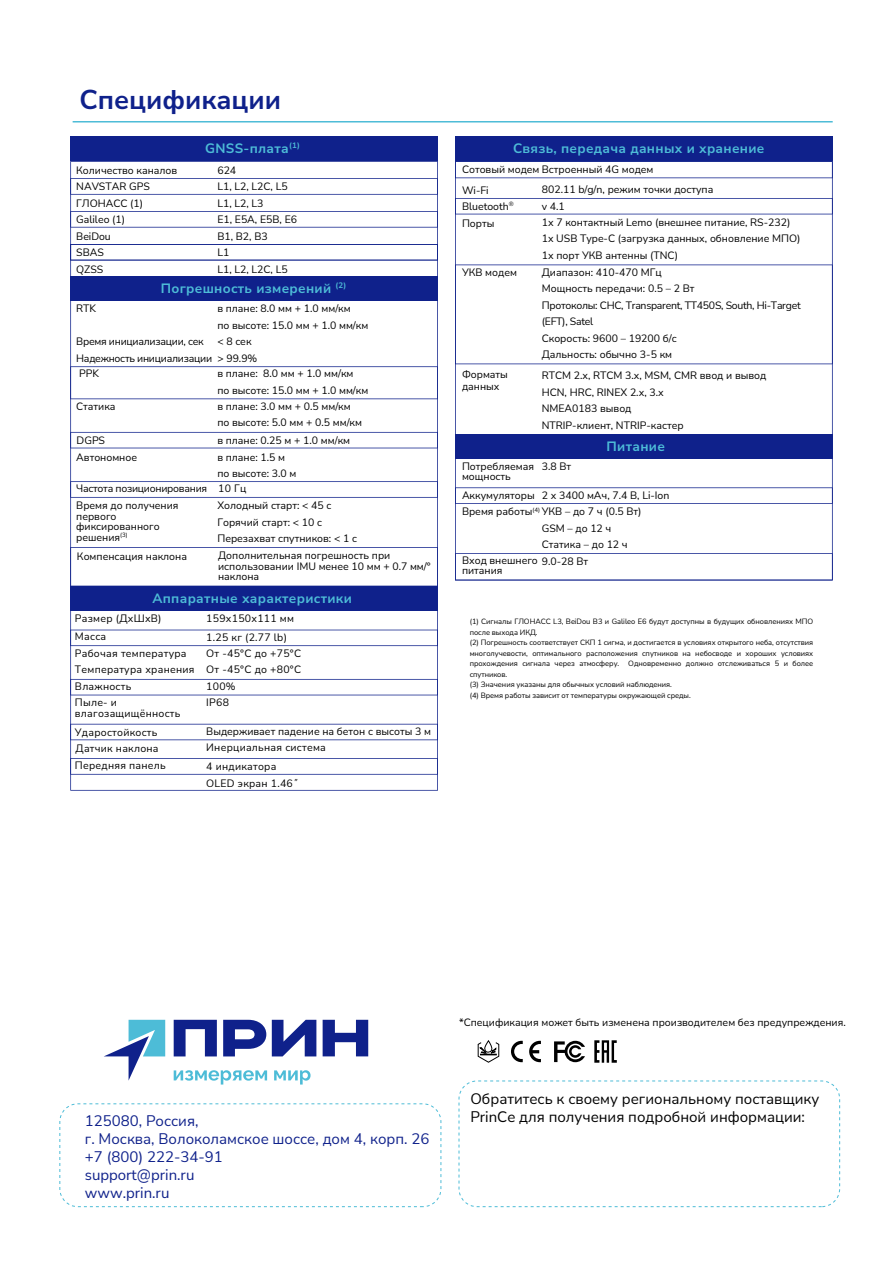
<style>
.page{position:relative;width:893px;height:1263px;background:#fff}
.page>*{position:absolute;margin:0;border:0;box-sizing:border-box;transform-origin:0 0}
.t1{font:700 27px "Nunito Sans";color:#0f218b}
.t2{font:15px/18px "Nunito Sans";color:#0f218b}
.t3{font:15px/18px "Nunito Sans";color:#000}
.t4{font:700 13.5px "Nunito Sans";letter-spacing:.025em;color:#4dbcd7}
.t5{font:10.5px/16.5px "Nunito Sans";color:#000}
.t6{font:10.5px/16.6px "Nunito Sans";letter-spacing:.025em;color:#000}
.t7{font:10.5px/16.6px "Nunito Sans";letter-spacing:-.025em;color:#000}
.t8{font:7.5px/10.5px "Nunito Sans";letter-spacing:-.005em;color:#000}
.t9{font:6.15px "Nunito Sans";color:#000}
</style>
<div class="page">
<hr style="left:73px;top:121px;width:760px;height:1px;background:#4dbcd7">
<div style="left:70px;top:136px;width:368px;height:25px;background:#0f218b"></div>
<div style="left:455px;top:136px;width:378px;height:25px;background:#0f218b"></div>
<svg style="left:594px;top:1040px;width:23px;height:23px"></svg>
<div style="left:59px;top:1103px;width:382px;height:104px;border:1px dashed #4dbcd7;border-radius:18px"></div>
<div style="left:459px;top:1080px;width:381px;height:127px;border:1px dashed #4dbcd7;border-radius:18px"></div>
<svg style="left:511px;top:1041px;width:12px;height:21px"></svg>
<svg style="left:529px;top:1041px;width:12px;height:21px"></svg>
<svg style="left:554px;top:1041px;width:31px;height:21px"></svg>
<svg style="left:478px;top:1040px;width:21px;height:23px"></svg>
<svg style="left:174px;top:1070px;width:93px;height:14px"></svg>
<svg style="left:274px;top:1070px;width:37px;height:14px"></svg>
<svg style="left:174px;top:1020px;width:43px;height:36px"></svg>
<svg style="left:223px;top:1020px;width:43px;height:36px"></svg>
<svg style="left:272px;top:1020px;width:44px;height:36px"></svg>
<svg style="left:323px;top:1020px;width:45px;height:36px"></svg>
<svg style="left:104px;top:1020px;width:61px;height:61px"></svg>
<svg style="left:70px;top:161px;width:368px;height:630px"></svg>
<svg style="left:455px;top:161px;width:378px;height:419px"></svg>
<h1 class="t1" style="left:80px;top:81px;width:203px">Спецификации</h1>
<p class="t4" style="left:205px;top:139px;width:96px">GNSS-плата<sup>(1)</sup></p>
<p class="t4" style="left:513px;top:139px;width:253px">Связь, передача данных и хранение</p>
<p class="t5" style="left:76px;top:161px;width:103px">Количество каналов<br>NAVSTAR GPS<br>ГЛОНАСС (1)<br>Galileo (1)<br>BeiDou<br>SBAS<br>QZSS</p>
<p class="t5" style="left:217px;top:161px;width:81px">624<br>L1, L2, L2C, L5<br>L1, L2, L3<br>E1, E5A, E5B, E6<br>B1, B2, B3<br>L1<br>L1, L2, L2C, L5</p>
<p class="t4" style="left:161px;top:279px;width:187px">Погрешность измерений <sup>(2)</sup></p>
<p class="t5" style="left:217px;top:300px;width:153px">в плане: 8.0 мм + 1.0 мм/км<br>по высоте: 15.0 мм + 1.0 мм/км &lt; 8 сек<br>&gt; 99.9%</p>
<p class="t5" style="left:76px;top:300px;width:21px">RTK</p>
<p class="t7" style="left:76px;top:333px;width:137px">Время инициализации, сек<br>Надежность инициализации</p>
<p class="t5" style="left:79px;top:365px;width:21px">PPK</p>
<p class="t5" style="left:217px;top:365px;width:153px">в плане: 8.0 мм + 1.0 мм/км<br>по высоте: 15.0 мм + 1.0 мм/км</p>
<p class="t5" style="left:76px;top:397px;width:41px">Статика</p>
<p class="t5" style="left:77px;top:432px;width:30px">DGPS</p>
<p class="t5" style="left:217px;top:397px;width:146px">в плане: 3.0 мм + 0.5 мм/км по высоте: 5.0 мм + 0.5 мм/км</p>
<p class="t5" style="left:217px;top:432px;width:134px">в плане: 0.25 м + 1.0 мм/км</p>
<p class="t5" style="left:76px;top:448px;width:62px">Автономное</p>
<p class="t7" style="left:76px;top:480px;width:132px">Частота позиционирования<br>Время до получения</p>
<p class="t5" style="left:76px;top:510px;width:85px;line-height:10.5px">первого фиксированного решения<sup>(3)</sup></p>
<p class="t5" style="left:217px;top:448px;width:81px">в плане: 1.5 м по высоте: 3.0 м</p>
<p class="t5" style="left:218px;top:480px;width:30px">10 Гц</p>
<p class="t5" style="left:217px;top:497px;width:141px">Холодный старт: &lt; 45 c<br>Горячий старт: &lt; 10 c<br>Перезахват спутников: &lt; 1 c</p>
<p class="t5" style="left:77px;top:547px;width:112px">Компенсация наклона</p>
<p class="t5" style="left:218px;top:550px;width:214px;line-height:10.5px">Дополнительная погрешность при использовании IMU менее 10 мм + 0.7 мм/° наклона</p>
<p class="t4" style="left:152px;top:589px;width:201px">Аппаратные характеристики</p>
<p class="t6" style="left:75px;top:610px;width:88px">Размер (ДхШхВ)</p>
<p class="t6" style="left:206px;top:610px;width:89px">159х150х111 мм</p>
<p class="t6" style="left:75px;top:627px;width:121px">Масса<br>Рабочая температура<br>Температура хранения</p>
<p class="t5" style="left:206px;top:629px;width:82px">1.25 кг (2.77 lb)</p>
<p class="t6" style="left:206px;top:644px;width:96px">От -45°C до +75°C<br>От -45°C до +80°C</p>
<p class="t6" style="left:75px;top:677px;width:58px">Влажность</p>
<p class="t5" style="left:206px;top:678px;width:31px">100%</p>
<p class="t6" style="left:75px;top:697px;width:107px;line-height:10.5px">Пыле- и влагозащищённость</p>
<p class="t5" style="left:206px;top:694px;width:24px">IP68</p>
<p class="t6" style="left:75px;top:724px;width:84px">Ударостойкость</p>
<p class="t5" style="left:206px;top:723px;width:226px">Выдерживает падение на бетон с высоты 3 м</p>
<p class="t6" style="left:76px;top:740px;width:85px">Датчик наклона</p>
<p class="t6" style="left:206px;top:739px;width:121px">Инерциальная система</p>
<p class="t6" style="left:75px;top:757px;width:92px">Передняя панель</p>
<p class="t6" style="left:206px;top:758px;width:94px">4 индикатора<br>OLED экран 1.46˝</p>
<p class="t5" style="left:462px;top:160px;width:193px">Сотовый модем Встроенный 4G модем</p>
<p class="t5" style="left:462px;top:181px;width:28px">Wi-Fi</p>
<p class="t5" style="left:542px;top:181px;width:173px">802.11 b/g/n, режим точки доступа</p>
<p class="t5" style="left:462px;top:198px;width:48px">Bluetooth</p>
<p class="t5" style="left:542px;top:198px;width:25px">v 4.1</p>
<p class="t9" style="left:509px;top:200px;width:6px">®</p>
<p class="t5" style="left:462px;top:214px;width:34px">Порты</p>
<p class="t5" style="left:542px;top:214px;width:260px">1х 7 контактный Lemo (внешнее питание, RS-232)<br>1x USB Type-C (загрузка данных, обновление МПО)<br>1х порт УКВ антенны (TNC)</p>
<p class="t5" style="left:462px;top:263px;width:56px">УКВ модем</p>
<p class="t5" style="left:542px;top:263px;width:260px">Диапазон: 410-470 МГц<br>Мощность передачи: 0.5 – 2 Вт<br>Протоколы: CHC, Transparent, TT450S, South, Hi-Target (EFT), Satel<br>Скорость: 9600 – 19200 б/с<br>Дальность: обычно 3-5 км</p>
<p class="t5" style="left:542px;top:367px;width:226px">RTCM 2.x, RTCM 3.x, MSM, CMR ввод и вывод<br>HCN, HRC, RINEX 2.х, 3.х<br>NMEA0183 вывод<br>NTRIP-клиент, NTRIP-кастер</p>
<p class="t5" style="left:462px;top:368px;width:47px;line-height:12px">Форматы данных</p>
<p class="t4" style="left:607px;top:437px;width:60px">Питание</p>
<p class="t5" style="left:462px;top:460px;width:111px;line-height:10.5px">Потребляемая 3.8 Вт мощность</p>
<p class="t5" style="left:462px;top:487px;width:209px">Аккумуляторы 2 х 3400 мАч, 7.4 В, Li-Ion</p>
<p class="t5" style="left:462px;top:503px;width:181px">Время работы<sup>(4)</sup> УКВ – до 7 ч (0.5 Вт)</p>
<p class="t5" style="left:542px;top:519px;width:71px">GSM – до 12 ч</p>
<p class="t5" style="left:542px;top:536px;width:87px">Статика – до 12 ч</p>
<p class="t5" style="left:462px;top:555px;width:128px;line-height:10.5px">Вход внешнего 9.0-28 Вт питания</p>
<p class="t8" style="left:470px;top:616px;width:345px">(1) Сигналы ГЛОНАСС L3, BeiDou B3 и Galileo E6 будут доступны в будущих обновлениях МПО после выхода ИКД.<br>(2) Погрешность соответствует СКП 1 сигма, и достигается в условиях открытого неба, отсутствия многолучевости, оптимального расположения спутников на небосводе и хороших условиях прохождения сигнала через атмосферу. Одновременно должно отслеживаться 5 и более спутников.<br>(3) Значения указаны для обычных условий наблюдения.<br>(4) Время работы зависит от температуры окружающей среды.</p>
<h2 class="t2" style="left:85px;top:1111px;width:346px">125080, Россия,<br>г. Москва, Волоколамское шоссе, дом 4, корп. 26 +7 (800) 222-34-91<br>support@prin.ru<br>www.prin.ru</h2>
<p class="t5" style="left:459px;top:1014px;width:388px">*Спецификация может быть изменена производителем без предупреждения.</p>
<h2 class="t3" style="left:470px;top:1089px;width:350px">Обратитесь к своему региональному поставщику<br>PrinCe для получения подробной информации:</h2>
</div>
